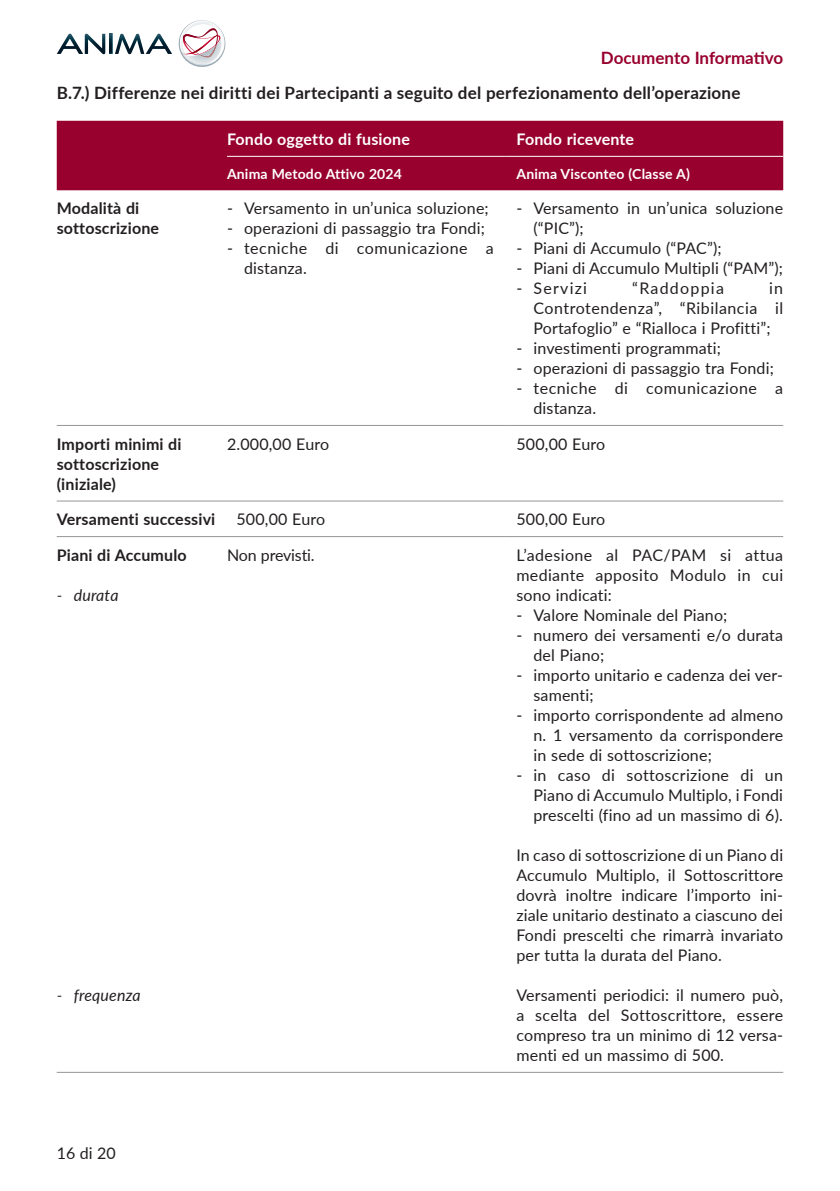
<style>
.page{position:relative;width:840px;height:1191px;background:#fff}
.page>*{position:absolute;margin:0;border:0;box-sizing:border-box;transform-origin:0 0}
.t1{font:700 17px "Lato";letter-spacing:.015em;color:#231f20}
.t2{font:700 17px "Lato";color:#98012d}
.t3{font:16px/20px "Lato";letter-spacing:.01em;color:#231f20;text-align:justify}
.t4{font:700 16px/20px "Lato";letter-spacing:.01em;color:#231f20}
.t5{font:700 16px "Lato";letter-spacing:.01em;color:#fff}
.t6{font:16px/20px "Lato";letter-spacing:.035em;color:#231f20}
.t7{font:16px/20px "Lato";letter-spacing:.03em;color:#231f20}
.t8{font:16px "Lato";letter-spacing:.08em;color:#231f20}
.t9{font:italic 16px "Lato";letter-spacing:.01em;color:#231f20}
.t10{font:16px "Lato";letter-spacing:-.01em;color:#231f20}
.t11{font:700 14px "Lato";letter-spacing:.01em;color:#fff}
</style>
<div class="page">
<img style="left:57px;top:34px;width:26px;height:20px">
<img style="left:85px;top:34px;width:20px;height:20px">
<img style="left:109px;top:34px;width:3px;height:20px">
<img style="left:115px;top:34px;width:29px;height:20px">
<img style="left:146px;top:34px;width:26px;height:20px">
<svg style="left:178px;top:20px;width:47px;height:47px"></svg>
<div style="left:57px;top:121px;width:725px;height:69px;background:#98012d"></div>
<hr style="left:227px;top:156px;width:278px;height:1px;background:#fff">
<hr style="left:505px;top:156px;width:277px;height:1px;background:#fff">
<hr style="left:57px;top:536px;width:170px;height:1px;background:#939598">
<hr style="left:57px;top:1071px;width:170px;height:1px;background:#939598">
<hr style="left:227px;top:536px;width:278px;height:1px;background:#939598">
<hr style="left:505px;top:536px;width:277px;height:1px;background:#939598">
<hr style="left:227px;top:1071px;width:278px;height:1px;background:#939598">
<hr style="left:505px;top:1071px;width:277px;height:1px;background:#939598">
<hr style="left:57px;top:425px;width:170px;height:1px;background:#939598">
<hr style="left:227px;top:425px;width:278px;height:1px;background:#939598">
<hr style="left:505px;top:425px;width:277px;height:1px;background:#939598">
<hr style="left:57px;top:500px;width:170px;height:1px;background:#939598">
<hr style="left:227px;top:500px;width:278px;height:1px;background:#939598">
<hr style="left:505px;top:500px;width:277px;height:1px;background:#939598">
<p class="t2" style="left:600px;top:45px;width:184px">Documento Informativo</p>
<p class="t1" style="left:57px;top:80px;width:685px">B.7.) Differenze nei diritti dei Partecipanti a seguito del perfezionamento dell’operazione</p>
<p class="t5" style="left:227px;top:127px;width:184px">Fondo oggetto di fusione</p>
<p class="t5" style="left:516px;top:127px;width:119px">Fondo ricevente</p>
<p class="t11" style="left:227px;top:163px;width:176px">Anima Metodo Attivo 2024</p>
<p class="t11" style="left:516px;top:163px;width:175px">Anima Visconteo (Classe A)</p>
<p class="t4" style="left:57px;top:197px;width:104px">Modalità di sottoscrizione</p>
<p class="t3" style="left:227px;top:197px;width:263px">- Versamento in un’unica soluzione;</p>
<p class="t3" style="left:533px;top:197px;width:251px;text-indent:-17px">- Versamento in un’unica soluzione (“PIC”);</p>
<p class="t3" style="left:516px;top:237px;width:206px">- Piani di Accumulo (“PAC”);</p>
<p class="t3" style="left:516px;top:257px;width:268px">- Piani di Accumulo Multipli (“PAM”);</p>
<p class="t8" style="left:516px;top:277px;width:72px">- Servizi</p>
<p class="t8" style="left:632px;top:277px;width:93px">“Raddoppia</p>
<p class="t3" style="left:227px;top:217px;width:259px">- operazioni di passaggio tra Fondi;</p>
<p class="t6" style="left:244px;top:237px;width:251px;text-indent:-17px">- tecniche di comunicazione a distanza.</p>
<p class="t3" style="left:533px;top:277px;width:251px;text-indent:235px">in Controtendenza”, “Ribilancia il Portafoglio” e “Rialloca i Profitti”;</p>
<p class="t3" style="left:516px;top:337px;width:206px">- investimenti programmati;</p>
<p class="t3" style="left:516px;top:357px;width:259px">- operazioni di passaggio tra Fondi;</p>
<p class="t7" style="left:533px;top:377px;width:251px;text-indent:-17px">- tecniche di comunicazione a distanza.</p>
<p class="t4" style="left:57px;top:433px;width:126px">Importi minimi di sottoscrizione (iniziale)</p>
<p class="t3" style="left:227px;top:433px;width:104px">2.000,00 Euro</p>
<p class="t3" style="left:516px;top:433px;width:90px">500,00 Euro</p>
<p class="t4" style="left:57px;top:509px;width:160px">Versamenti successivi</p>
<p class="t3" style="left:236px;top:509px;width:90px">500,00 Euro</p>
<p class="t3" style="left:516px;top:509px;width:90px">500,00 Euro</p>
<p class="t4" style="left:57px;top:544px;width:131px">Piani di Accumulo</p>
<p class="t9" style="left:57px;top:583px;width:63px">- durata</p>
<p class="t10" style="left:227px;top:543px;width:89px">Non previsti.</p>
<p class="t3" style="left:516px;top:544px;width:268px">L’adesione al PAC/PAM si attua mediante apposito Modulo in cui sono indicati:</p>
<p class="t3" style="left:516px;top:604px;width:212px">- Valore Nominale del Piano;</p>
<p class="t3" style="left:533px;top:624px;width:251px;text-indent:-17px">- numero dei versamenti e/o durata del Piano;</p>
<p class="t3" style="left:533px;top:664px;width:251px;text-indent:-17px">- importo unitario e cadenza dei ver&shy;samenti;</p>
<p class="t3" style="left:533px;top:704px;width:251px;text-indent:-17px">- importo corrispondente ad almeno n. 1 versamento da corrispondere in sede di sottoscrizione;</p>
<p class="t3" style="left:533px;top:764px;width:251px;text-indent:-17px">- in caso di sottoscrizione di un Piano di Accumulo Multiplo, i Fondi prescelti (fino ad un massimo di 6).</p>
<p class="t3" style="left:516px;top:844px;width:268px">In caso di sottoscrizione di un Piano di Accumulo Multiplo, il Sottoscrittore dovrà inoltre indicare l’importo ini&shy;ziale unitario destinato a ciascuno dei Fondi prescelti che rimarrà invariato per tutta la durata del Piano.</p>
<p class="t3" style="left:516px;top:984px;width:268px">Versamenti periodici: il numero può, a scelta del Sottoscrittore, essere compreso tra un minimo di 12 versa&shy;menti ed un massimo di 500.</p>
<p class="t9" style="left:57px;top:983px;width:85px">- frequenza</p>
<p class="t3" style="left:57px;top:1142px;width:60px">16 di 20</p>
</div>
